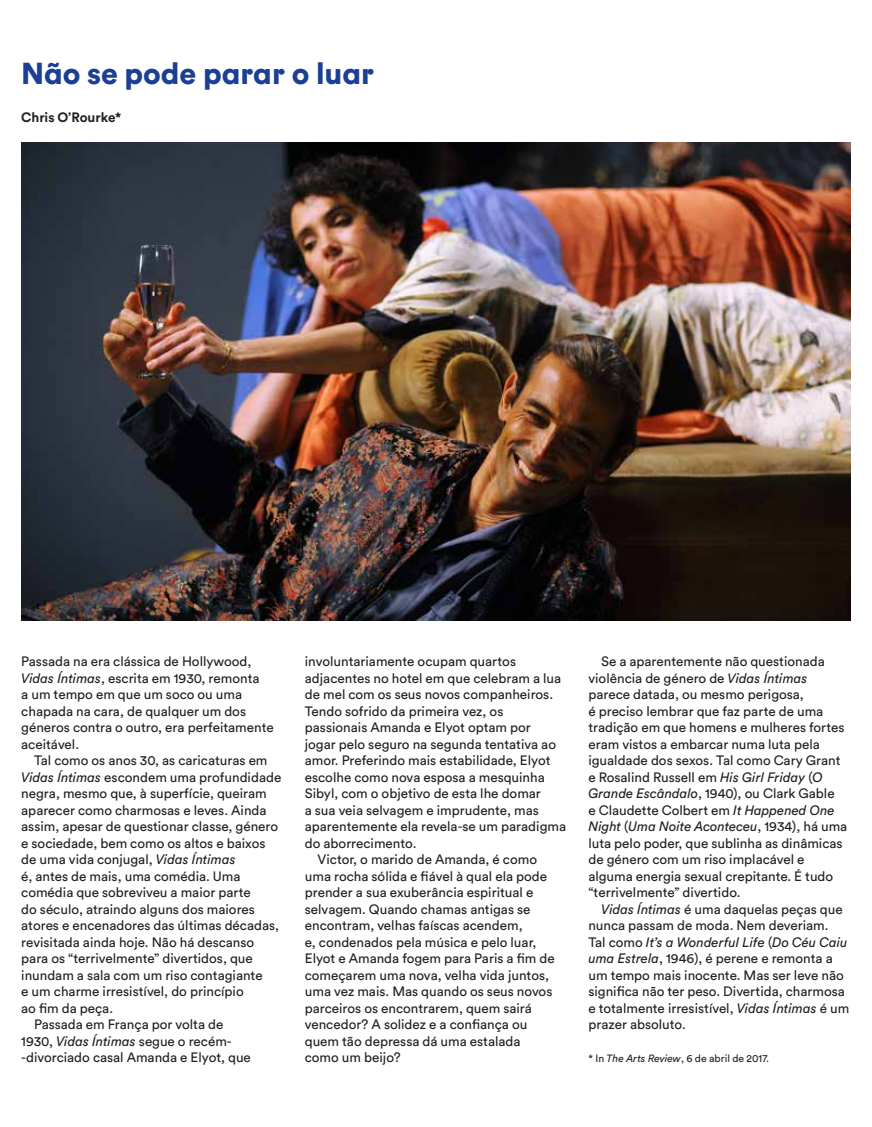
<style>
.page{position:relative;width:872px;height:1127px;background:#fff}
.page>*{position:absolute;margin:0;border:0;box-sizing:border-box;transform-origin:0 0}
.t1{font:900 30px "Circular Std";color:#1b3f94}
.t2{font:13.5px/16.5px "Circular Std";color:#231f20}
.t3{font:700 13.5px "Circular Std";color:#231f20}
.t4{font:10.5px "Circular Std";color:#231f20}
.s1{font-style:italic}
</style>
<div class="page">
<img style="left:21px;top:142px;width:829px;height:479px">
<h1 class="t1" style="left:21px;top:53px;width:354px">Não se pode parar o luar</h1>
<p class="t3" style="left:21px;top:108px;width:102px">Chris O’Rourke*</p>
<p class="t2" style="left:21px;top:653px;width:254px">Passada na era clássica de Hollywood,<br><span class="s1">Vidas Íntimas</span>, escrita em 1930, remonta<br>a um tempo em que um soco ou uma chapada na cara, de qualquer um dos géneros contra o outro, era perfeitamente aceitável.</p>
<p class="t2" style="left:34px;top:752px;width:235px">Tal como os anos 30, as caricaturas em</p>
<p class="t2" style="left:21px;top:769px;width:261px"><span class="s1">Vidas Íntimas</span> escondem uma profundidade</p>
<p class="t2" style="left:21px;top:785px;width:247px">negra, mesmo que, à superfície, queiram</p>
<p class="t2" style="left:21px;top:802px;width:247px">aparecer como charmosas e leves. Ainda</p>
<p class="t2" style="left:21px;top:818px;width:258px">assim, apesar de questionar classe, género</p>
<p class="t2" style="left:21px;top:835px;width:246px">e sociedade, bem como os altos e baixos</p>
<p class="t2" style="left:21px;top:851px;width:216px">de uma vida conjugal, <span class="s1">Vidas Íntimas</span></p>
<p class="t2" style="left:21px;top:868px;width:221px">é, antes de mais, uma comédia. Uma</p>
<p class="t2" style="left:21px;top:884px;width:231px">comédia que sobreviveu a maior parte</p>
<p class="t2" style="left:21px;top:901px;width:235px">do século, atraindo alguns dos maiores</p>
<p class="t2" style="left:21px;top:917px;width:259px">atores e encenadores das últimas décadas,</p>
<p class="t2" style="left:21px;top:934px;width:234px">revisitada ainda hoje. Não há descanso</p>
<p class="t2" style="left:21px;top:950px;width:233px">para os “terrivelmente” divertidos, que</p>
<p class="t2" style="left:21px;top:967px;width:243px">inundam a sala com um riso contagiante</p>
<p class="t2" style="left:21px;top:983px;width:224px">e um charme irresistível, do princípio</p>
<p class="t2" style="left:21px;top:1000px;width:93px">ao fim da peça.</p>
<p class="t2" style="left:34px;top:1016px;width:191px">Passada em França por volta de</p>
<p class="t2" style="left:21px;top:1033px;width:211px">1930, <span class="s1">Vidas Íntimas</span> segue o recém-</p>
<p class="t2" style="left:21px;top:1049px;width:231px">‑divorciado casal Amanda e Elyot, que</p>
<p class="t2" style="left:305px;top:653px;width:213px">involuntariamente ocupam quartos</p>
<p class="t2" style="left:305px;top:670px;width:258px">adjacentes no hotel em que celebram a lua</p>
<p class="t2" style="left:305px;top:686px;width:250px">de mel com os seus novos companheiros.</p>
<p class="t2" style="left:305px;top:703px;width:200px">Tendo sofrido da primeira vez, os</p>
<p class="t2" style="left:305px;top:719px;width:227px">passionais Amanda e Elyot optam por</p>
<p class="t2" style="left:305px;top:736px;width:253px">jogar pelo seguro na segunda tentativa ao</p>
<p class="t2" style="left:305px;top:752px;width:247px">amor. Preferindo mais estabilidade, Elyot</p>
<p class="t2" style="left:305px;top:769px;width:241px">escolhe como nova esposa a mesquinha</p>
<p class="t2" style="left:305px;top:785px;width:237px">Sibyl, com o objetivo de esta lhe domar</p>
<p class="t2" style="left:305px;top:802px;width:235px">a sua veia selvagem e imprudente, mas</p>
<p class="t2" style="left:305px;top:818px;width:263px">aparentemente ela revela‑se um paradigma</p>
<p class="t2" style="left:305px;top:835px;width:113px">do aborrecimento.</p>
<p class="t2" style="left:317px;top:851px;width:221px">Victor, o marido de Amanda, é como</p>
<p class="t2" style="left:305px;top:868px;width:244px">uma rocha sólida e fiável à qual ela pode</p>
<p class="t2" style="left:305px;top:884px;width:230px">prender a sua exuberância espiritual e</p>
<p class="t2" style="left:305px;top:901px;width:227px">selvagem. Quando chamas antigas se</p>
<p class="t2" style="left:305px;top:917px;width:219px">encontram, velhas faíscas acendem,</p>
<p class="t2" style="left:305px;top:934px;width:233px">e, condenados pela música e pelo luar,</p>
<p class="t2" style="left:305px;top:950px;width:251px">Elyot e Amanda fogem para Paris a fim de</p>
<p class="t2" style="left:305px;top:967px;width:246px">começarem uma nova, velha vida juntos,</p>
<p class="t2" style="left:305px;top:983px;width:249px">uma vez mais. Mas quando os seus novos</p>
<p class="t2" style="left:305px;top:1000px;width:228px">parceiros os encontrarem, quem sairá</p>
<p class="t2" style="left:305px;top:1016px;width:224px">vencedor? A solidez e a confiança ou</p>
<p class="t2" style="left:305px;top:1032px;width:217px">quem tão depressa dá uma estalada</p>
<p class="t2" style="left:305px;top:1049px;width:97px">como um beijo?</p>
<p class="t2" style="left:588px;top:653px;width:260px;text-indent:13px">Se a aparentemente não questionada violência de género de <span class="s1">Vidas Íntimas </span>parece datada, ou mesmo perigosa,<br>é preciso lembrar que faz parte de uma tradição em que homens e mulheres fortes eram vistos a embarcar numa luta pela igualdade dos sexos. Tal como Cary Grant e Rosalind Russell em <span class="s1">His Girl Friday</span> (<span class="s1">O Grande Escândalo</span>, 1940), ou Clark Gable<br>e Claudette Colbert em <span class="s1">It Happened One Night</span> (<span class="s1">Uma Noite Aconteceu</span>, 1934), há uma luta pelo poder, que sublinha as dinâmicas de género com um riso implacável e alguma energia sexual crepitante. É tudo “terrivelmente” divertido.</p>
<p class="t2" style="left:588px;top:900px;width:262px;text-indent:13px"><span class="s1">Vidas Íntimas</span> é uma daquelas peças que nunca passam de moda. Nem deveriam.<br>Tal como <span class="s1">It’s a Wonderful Life</span> (<span class="s1">Do Céu Caiu uma Estrela</span>, 1946), é perene e remonta a um tempo mais inocente. Mas ser leve não significa não ter peso. Divertida, charmosa e totalmente irresistível, <span class="s1">Vidas Íntimas</span> é um prazer absoluto.</p>
<p class="t4" style="left:588px;top:1052px;width:182px">* In <span class="s1">The Arts Review</span>, 6 de abril de 2017.</p>
</div>
